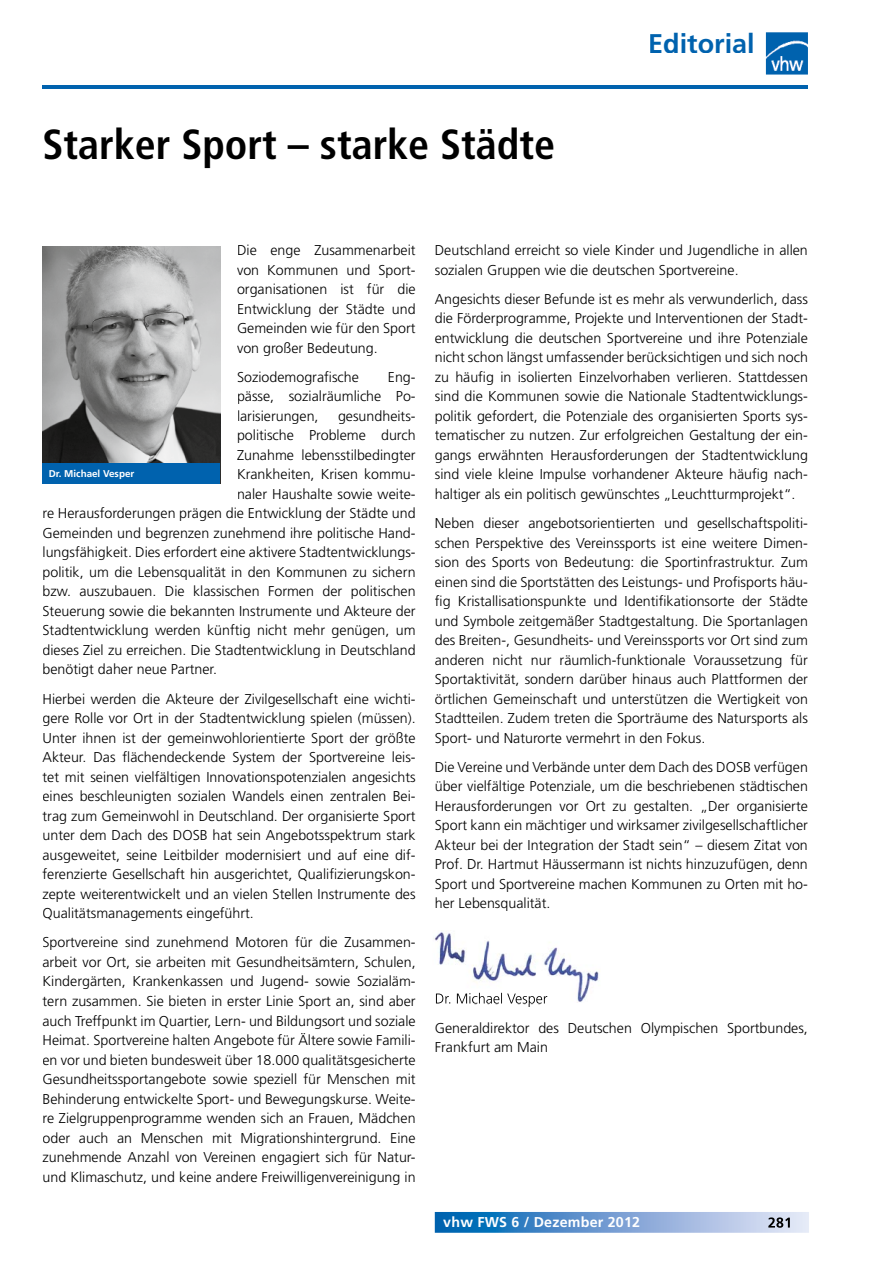
<style>
.page{position:relative;width:893px;height:1263px;background:#fff}
.page>*{position:absolute;margin:0;border:0;box-sizing:border-box;transform-origin:0 0}
.t1{font:700 condensed 42px "Frutiger LT";color:#000}
.t2{font:700 27px "Frutiger LT";color:#0062ae}
.t3{font:300 14.25px/19.5px "Frutiger LT";color:#000;text-align:justify}
.t4{font:700 14.25px "Frutiger LT";letter-spacing:.015em;color:#fff}
.t5{font:700 9.9px "Frutiger LT";color:#fff}
</style>
<div class="page">
<img style="left:435px;top:932px;width:164px;height:71px">
<svg style="left:435px;top:1212px;width:374px;height:21px;background:#71a1d3"></svg>
<img style="left:768px;top:1217px;width:22px;height:11px">
<img style="left:436px;top:993px;width:111px;height:10px">
<hr style="left:43px;top:86px;width:765px;height:3px;background:#0062ae">
<img style="left:43px;top:246px;width:177px;height:217px">
<div style="left:43px;top:463px;width:177px;height:21px;background:#0062ae"></div>
<img style="left:766px;top:32px;width:42px;height:43px">
<h1 class="t1" style="left:43px;top:120px;width:514px">Starker Sport – starke Städte</h1>
<h2 class="t2" style="left:648px;top:27px;width:108px">Editorial</h2>
<p class="t3" style="left:237px;top:241px;width:180px">Die enge Zusammenarbeit von Kommunen und Sport&shy;or ganisationen ist für die Ent wicklung der Städte und Gemeinden wie für den Sport von großer Bedeutung.</p>
<p class="t3" style="left:237px;top:367px;width:123px">Soziodemografische</p>
<p class="t3" style="left:237px;top:367px;width:180px;text-indent:151px">Eng&shy;pässe, sozialräumliche Po&shy;larisierungen,</p>
<p class="t3" style="left:338px;top:406px;width:79px">gesundheits-</p>
<p class="t3" style="left:237px;top:426px;width:180px">politische Probleme durch</p>
<p class="t3" style="left:237px;top:445px;width:180px">Zunahme lebensstilbedingter</p>
<p class="t3" style="left:237px;top:465px;width:180px">Krankheiten, Krisen kommu-</p>
<p class="t3" style="left:237px;top:484px;width:180px">naler Haushalte sowie weite-</p>
<p class="t3" style="left:43px;top:504px;width:375px">re Herausforderungen prägen die Entwicklung der Städte und</p>
<p class="t3" style="left:43px;top:523px;width:375px">Gemeinden und begrenzen zunehmend ihre politische Hand-</p>
<p class="t3" style="left:43px;top:543px;width:375px">lungsfähigkeit. Dies erfordert eine aktivere Stadtentwicklungs-</p>
<p class="t3" style="left:43px;top:562px;width:375px">politik, um die Lebensqualität in den Kommunen zu sichern</p>
<p class="t3" style="left:43px;top:582px;width:375px">bzw. auszubauen. Die klassischen Formen der politischen</p>
<p class="t3" style="left:43px;top:601px;width:375px">Steuerung sowie die bekannten Instrumente und Akteure der</p>
<p class="t3" style="left:43px;top:621px;width:375px">Stadtentwicklung werden künftig nicht mehr genügen, um</p>
<p class="t3" style="left:43px;top:640px;width:375px">dieses Ziel zu erreichen. Die Stadtentwicklung in Deutschland</p>
<p class="t3" style="left:43px;top:660px;width:176px">benötigt daher neue Partner.</p>
<p class="t3" style="left:43px;top:689px;width:375px">Hierbei werden die Akteure der Zivilgesellschaft eine wichti&shy;gere Rolle vor Ort in der Stadtentwicklung spielen (müssen).<br>Unter ihnen ist der gemeinwohlorientierte Sport der größte Akteur. Das flächendeckende System der Sportvereine leis&shy;tet mit seinen vielfältigen Innovationspotenzialen angesichts eines beschleunigten sozialen Wandels einen zentralen Bei&shy;trag zum Gemeinwohl in Deutschland. Der organisierte Sport unter dem Dach des DOSB hat sein Angebotsspektrum stark ausgeweitet, seine Leitbilder modernisiert und auf eine dif&shy;ferenzierte Gesellschaft hin ausgerichtet, Qualifizierungskon&shy;zepte weiterentwickelt und an vielen Stellen Instrumente des Qualitätsmanagements eingeführt.</p>
<p class="t3" style="left:43px;top:933px;width:375px">Sportvereine sind zunehmend Motoren für die Zusammen&shy;arbeit vor Ort, sie arbeiten mit Gesundheitsämtern, Schulen, Kindergärten, Krankenkassen und Jugend- sowie Sozialäm&shy;tern zusammen. Sie bieten in erster Linie Sport an, sind aber auch Treffpunkt im Quartier, Lern- und Bildungsort und soziale Heimat. Sportvereine halten Angebote für Ältere sowie Famili&shy;en vor und bieten bundesweit über 18.000 qualitätsgesicherte Gesundheitssportangebote sowie speziell für Menschen mit Behinderung entwickelte Sport- und Bewegungskurse. Weite&shy;re Zielgruppenprogramme wenden sich an Frauen, Mädchen oder auch an Menschen mit Migrationshintergrund. Eine zunehmende Anzahl von Vereinen engagiert sich für Natur&shy;und Klimaschutz, und keine andere Freiwilligenvereinigung in</p>
<p class="t5" style="left:49px;top:467px;width:87px">Dr. Michael Vesper</p>
<p class="t3" style="left:435px;top:241px;width:375px">Deutschland erreicht so viele Kinder und Jugendliche in allen sozialen Gruppen wie die deutschen Sportvereine.</p>
<p class="t3" style="left:435px;top:289px;width:375px">Angesichts dieser Befunde ist es mehr als verwunderlich, dass die Förderprogramme, Projekte und Interventionen der Stadt&shy;entwicklung die deutschen Sportvereine und ihre Potenziale nicht schon längst umfassender berücksichtigen und sich noch zu häufig in isolierten Einzelvorhaben verlieren. Stattdessen sind die Kommunen sowie die Nationale Stadtentwicklungs&shy;politik gefordert, die Potenziale des organisierten Sports sys&shy;tematischer zu nutzen. Zur erfolgreichen Gestaltung der ein&shy;gangs erwähnten Herausforderungen der Stadtentwicklung sind viele kleine Impulse vorhandener Akteure häufig nach&shy;haltiger als ein politisch gewünschtes „Leuchtturmprojekt“.</p>
<p class="t3" style="left:435px;top:514px;width:375px">Neben dieser angebotsorientierten und gesellschaftspoliti&shy;schen Perspektive des Vereinssports ist eine weitere Dimen&shy;sion des Sports von Bedeutung: die Sportinfrastruktur. Zum einen sind die Sportstätten des Leistungs- und Profisports häu&shy;fig Kristallisationspunkte und Identifikationsorte der Städte und Symbole zeitgemäßer Stadtgestaltung. Die Sportanlagen des Breiten-, Gesundheits- und Vereinssports vor Ort sind zum anderen nicht nur räumlich-funktionale Voraussetzung für Sportaktivität, sondern darüber hinaus auch Plattformen der örtlichen Gemeinschaft und unterstützen die Wertigkeit von Stadtteilen. Zudem treten die Sporträume des Natursports als Sport- und Naturorte vermehrt in den Fokus.</p>
<p class="t3" style="left:435px;top:757px;width:375px">Die Vereine und Verbände unter dem Dach des DOSB verfügen über vielfältige Potenziale, um die beschriebenen städtischen Herausforderungen vor Ort zu gestalten. „Der organisierte Sport kann ein mächtiger und wirksamer zivilgesellschaftlicher Akteur bei der Integration der Stadt sein“ – diesem Zitat von Prof. Dr. Hartmut Häussermann ist nichts hinzuzufügen, denn Sport und Sportvereine machen Kommunen zu Orten mit ho&shy;her Lebensqualität.</p>
<p class="t3" style="left:435px;top:1018px;width:375px">Generaldirektor des Deutschen Olympischen Sportbundes,<br>Frankfurt am Main</p>
<p class="t4" style="left:443px;top:1214px;width:198px">vhw FWS 6 / Dezember 2012</p>
</div>
